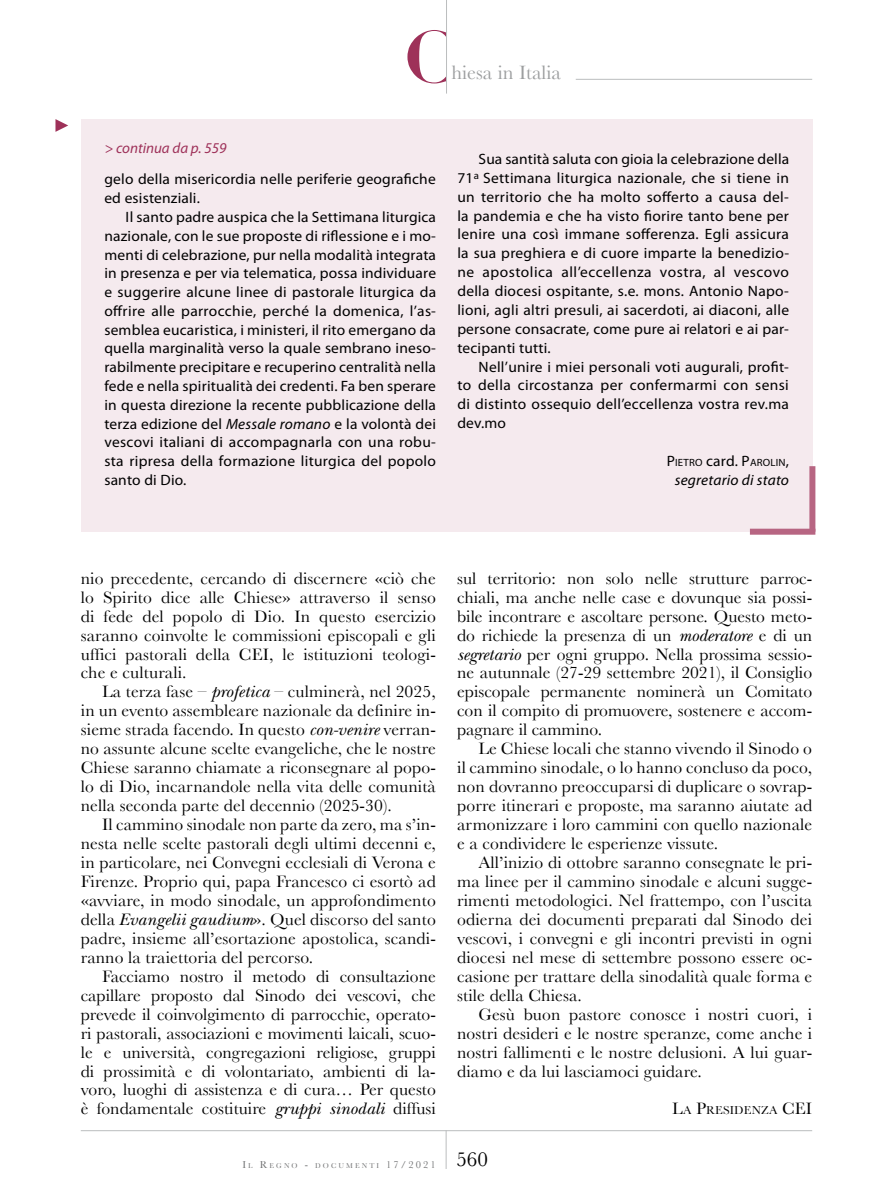
<style>
.page{position:relative;width:893px;height:1191px;background:#fff}
.page>*{position:absolute;margin:0;border:0;box-sizing:border-box;transform-origin:0 0}
.t1{font:700 72px "Didot LT";color:#9e3159}
.t2{font:20.1px "Baskerville";color:#9c9e9f}
.t3{font:17.25px/18.9px "Baskerville";letter-spacing:.01em;color:#000;text-align:justify}
.t4{font:15px/18.8px "Myriad Pro";letter-spacing:.015em;color:#000;text-align:justify}
.t5{font:italic 15px "Myriad Pro";letter-spacing:.01em;color:#000}
.t6{font:italic 15px "Myriad Pro";color:#9e3159}
.t7{font:12.15px "Baskerville";letter-spacing:.01em;color:#000}
.t8{font:10.5px "Myriad Pro";letter-spacing:.015em;color:#000}
.t9{font:7.35px "Baskerville";letter-spacing:.285em;color:#707172}
.s1{font-style:italic}
.s2{font-size:15px}
.s3{font-family:"New Baskerville Std";font-style:italic}
.s4{font-size:17.25px}
.s5{font-size:10.5px}
</style>
<div class="page">
<hr style="left:81px;top:1130px;width:731px;height:1px;background:#bbbdbe">
<hr style="left:446px;top:1130px;width:1px;height:39px;background:#bbbdbe">
<hr style="left:576px;top:79px;width:236px;height:1px;background:#bbbdbe">
<hr style="left:446px;top:0;width:1px;height:94px;background:#bbbdbe">
<div style="left:81px;top:119px;width:731px;height:412px;background:#f5eaee"></div>
<div style="left:809px;top:466px;width:6px;height:65px;background:#b76582"></div>
<div style="left:750px;top:528px;width:65px;height:6px;background:#b76582"></div>
<svg style="left:55px;top:119px;width:13px;height:13px"></svg>
<h1 class="t1" style="left:404px;top:13px;width:53px">C</h1>
<p class="t2" style="left:451px;top:61px;width:111px">hiesa in Italia</p>
<p class="t6" style="left:104px;top:140px;width:124px">&gt; continua da p. 559</p>
<p class="t4" style="left:104px;top:170px;width:333px">gelo della misericordia nelle periferie geografiche ed esistenziali.</p>
<p class="t4" style="left:104px;top:208px;width:333px;text-indent:21px">Il santo padre auspica che la Settimana liturgica nazionale, con le sue proposte di riflessione e i mo&shy;menti di celebrazione, pur nella modalità integrata in presenza e per via telematica, possa individuare e suggerire alcune linee di pastorale liturgica da offrire alle parrocchie, perché la domenica, l’as&shy;semblea eucaristica, i ministeri, il rito emergano da quella marginalità verso la quale sembrano ineso&shy;rabilmente precipitare e recuperino centralità nella fede e nella spiritualità dei credenti. Fa ben sperare in questa direzione la recente pubblicazione della terza edizione del <span class="s1">Messale romano</span> e la volontà dei vescovi italiani di accompagnarla con una robu&shy;sta ripresa della formazione liturgica del popolo santo di Dio.</p>
<p class="t4" style="left:457px;top:150px;width:333px;text-indent:21px">Sua santità saluta con gioia la celebrazione della 71<sup>a</sup> Settimana liturgica nazionale, che si tiene in un territorio che ha molto sofferto a causa del&shy;la pandemia e che ha visto fiorire tanto bene per lenire una così immane sofferenza. Egli assicura la sua preghiera e di cuore imparte la benedizio&shy;ne apostolica all’eccellenza vostra, al vescovo della diocesi ospitante, s.e. mons. Antonio Napo&shy;lioni, agli altri presuli, ai sacerdoti, ai diaconi, alle persone consacrate, come pure ai relatori e ai par&shy;tecipanti tutti.</p>
<p class="t4" style="left:457px;top:357px;width:333px;text-indent:21px">Nell’unire i miei personali voti augurali, profit&shy;to della circostanza per confermarmi con sensi di distinto ossequio dell’eccellenza vostra rev.ma dev.mo</p>
<p class="t8" style="left:667px;top:457px;width:124px"><span class="s2">P</span>IETRO <span class="s2">card.</span> <span class="s2">P</span>AROLIN<span class="s2">,</span></p>
<p class="t5" style="left:675px;top:472px;width:116px">segretario di stato</p>
<p class="t3" style="left:81px;top:568px;width:357px">nio precedente, cercando di discernere «ciò che lo Spirito dice alle Chiese» attraverso il senso di fede del popolo di Dio. In questo esercizio saranno coinvolte le commissioni episcopali e gli uffici pastorali della CEI, le istituzioni teologi&shy;che e culturali.</p>
<p class="t3" style="left:81px;top:682px;width:357px;text-indent:21px">La terza fase – <span class="s3">profetica</span> – culminerà, nel 2025, in un evento assembleare nazionale da definire in&shy;sieme strada facendo. In questo <span class="s3">con-venire</span> verran&shy;no assunte alcune scelte evangeliche, che le nostre Chiese saranno chiamate a riconsegnare al popo&shy;lo di Dio, incarnandole nella vita delle comunità nella seconda parte del decennio (2025-30).</p>
<p class="t3" style="left:81px;top:815px;width:357px;text-indent:21px">Il cammino sinodale non parte da zero, ma s’in&shy;nesta nelle scelte pastorali degli ultimi decenni e, in particolare, nei Convegni ecclesiali di Verona e Firenze. Proprio qui, papa Francesco ci esortò ad «avviare, in modo sinodale, un approfondimento della <span class="s3">Evangelii gaudium</span>». Quel discorso del santo padre, insieme all’esortazione apostolica, scandi&shy;ranno la traiettoria del percorso.</p>
<p class="t3" style="left:81px;top:966px;width:357px;text-indent:21px">Facciamo nostro il metodo di consultazione capillare proposto dal Sinodo dei vescovi, che prevede il coinvolgimento di parrocchie, operato&shy;ri pastorali, associazioni e movimenti laicali, scuo&shy;le e università, congregazioni religiose, gruppi di prossimità e di volontariato, ambienti di la&shy;voro, luoghi di assistenza e di cura… Per questo è fondamentale costituire <span class="s3">gruppi sinodali</span> diffusi</p>
<p class="t3" style="left:457px;top:568px;width:357px">sul territorio: non solo nelle strutture parroc&shy;chiali, ma anche nelle case e dovunque sia possi&shy;bile incontrare e ascoltare persone. Questo meto&shy;do richiede la presenza di un <span class="s3">moderatore</span> e di un <span class="s3">segretario</span> per ogni gruppo. Nella prossima sessio&shy;ne autunnale (27-29 settembre 2021), il Consiglio episcopale permanente nominerà un Comitato con il compito di promuovere, sostenere e accom&shy;pagnare il cammino.</p>
<p class="t3" style="left:457px;top:739px;width:357px;text-indent:21px">Le Chiese locali che stanno vivendo il Sinodo o il cammino sinodale, o lo hanno concluso da poco, non dovranno preoccuparsi di duplicare o sovrap&shy;porre itinerari e proposte, ma saranno aiutate ad armonizzare i loro cammini con quello nazionale e a condividere le esperienze vissute.</p>
<p class="t3" style="left:457px;top:852px;width:357px;text-indent:21px">All’inizio di ottobre saranno consegnate le pri&shy;ma linee per il cammino sinodale e alcuni sugge&shy;rimenti metodologici. Nel frattempo, con l’uscita odierna dei documenti preparati dal Sinodo dei vescovi, i convegni e gli incontri previsti in ogni diocesi nel mese di settembre possono essere oc&shy;casione per trattare della sinodalità quale forma e stile della Chiesa.</p>
<p class="t3" style="left:457px;top:1004px;width:357px;text-indent:21px">Gesù buon pastore conosce i nostri cuori, i nostri desideri e le nostre speranze, come anche i nostri fallimenti e le nostre delusioni. A lui guar&shy;diamo e da lui lasciamoci guidare.</p>
<p class="t7" style="left:672px;top:1103px;width:141px"><span class="s4">L</span>A <span class="s4">P</span>RESIDENZA <span class="s4">CEI</span></p>
<p class="t9" style="left:242px;top:1160px;width:247px"><span class="s5">I</span>L <span class="s5">R</span>EGNO <span class="s5">-</span> DOCUMENTI <span class="s5">17/2021</span> <sup>560</sup></p>
</div>
